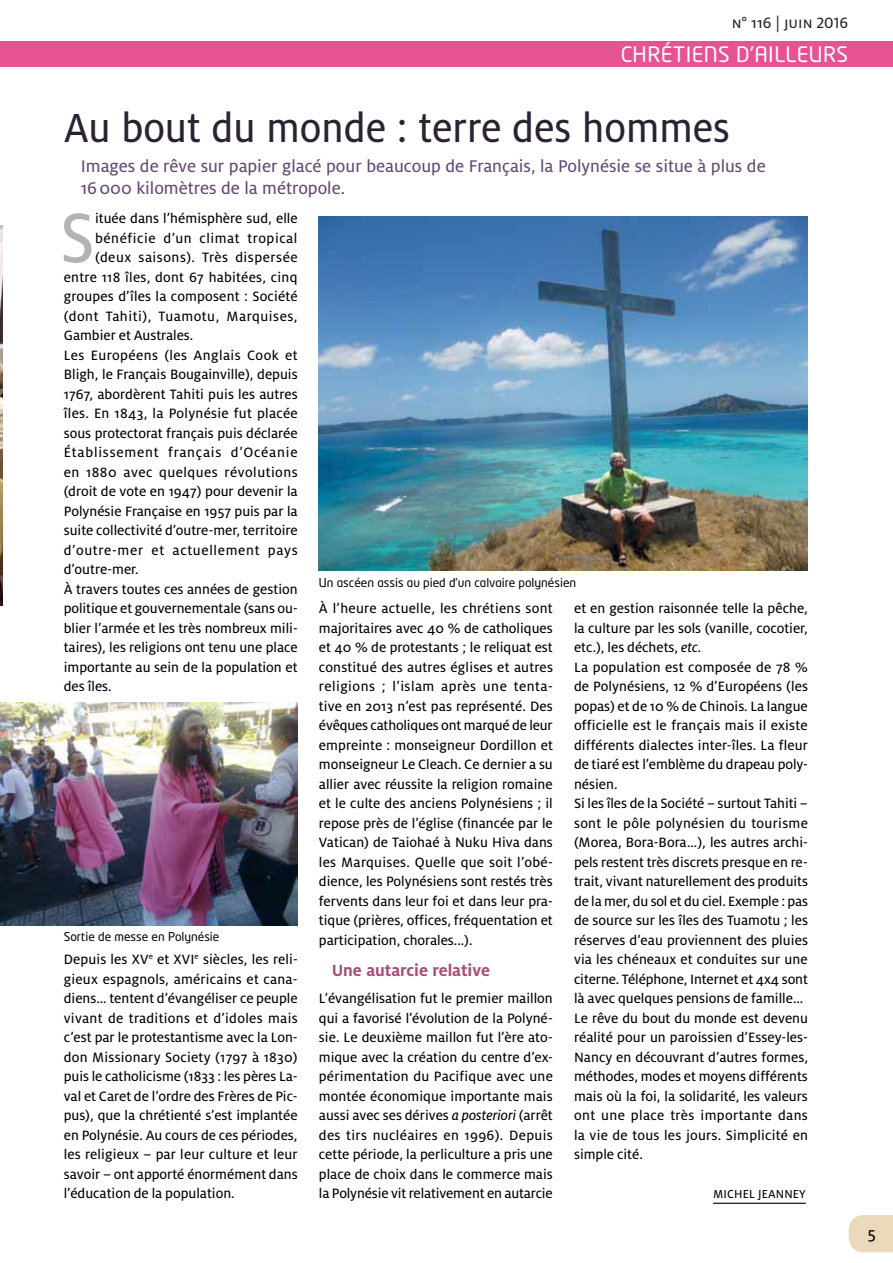
<style>
.page{position:relative;width:893px;height:1263px;background:#fff}
.page>*{position:absolute;margin:0;border:0;box-sizing:border-box;transform-origin:0 0}
.t1{font:77.7px "Milo OT Text";color:#b1b3b4;scale:.95 1}
.t2{font:45px "Milo OT Text";color:#2b2232;scale:.94 1}
.t3{font:21px "Neo Tech";letter-spacing:.02em;color:#fff}
.t4{font:18.75px/21.8px "Milo OT Text";color:#654974}
.t5{font:700 18px "Milo OT";color:#a74e76}
.t6{font:18px "Milo OT Text";color:#000}
.t7{font:16.5px "Milo OT Text";color:#2b2232}
.t8{font:15px/19.5px "Milo OT Text";color:#000;text-align:justify}
.t9{font:15px "Milo OT Text";letter-spacing:.035em;color:#000}
.t10{font:15px "Milo OT Text";letter-spacing:.03em;color:#000}
.t11{font:15px "Milo OT Text";letter-spacing:.02em;color:#000}
.t12{font:15px "Milo OT Text";letter-spacing:.055em;color:#000}
.t13{font:15px "Milo OT Text";letter-spacing:.045em;color:#000}
.t14{font:15px "Milo OT Text";letter-spacing:.04em;color:#000}
.t15{font:12.75px "Milo OT Text";letter-spacing:.01em;color:#000}
.t16{font:12px "Neo Tech";color:#000}
.s1{font-family:"Milo OT Text Ita"}
</style>
<div class="page">
<div style="left:849px;top:1215px;width:44px;height:37px;background:#ead9ba"></div>
<div style="left:0;top:41px;width:893px;height:25px;background:#e75294"></div>
<img style="left:0;top:225px;width:3px;height:381px">
<hr style="left:713px;top:1203px;width:93px;height:1px;background:#000">
<img style="left:319px;top:217px;width:489px;height:353px">
<img style="left:0;top:703px;width:298px;height:223px">
<p class="t7" style="left:732px;top:13px;width:118px">n° 116 | juin 2016</p>
<h3 class="t3" style="left:621px;top:41px;width:229px">CHRÉTIENS D’AILLEURS</h3>
<h2 class="t2" style="left:64px;top:103px;width:710px">Au bout du monde : terre des hommes</h2>
<p class="t4" style="left:81px;top:156px;width:686px">Images de rêve sur papier glacé pour beaucoup de Français, la Polynésie se situe à plus de<br>16000 kilomètres de la métropole.</p>
<h1 class="t1" style="left:60px;top:195px;width:39px">S</h1>
<p class="t8" style="left:95px;top:209px;width:204px">ituée dans l’hémisphère sud, elle</p>
<p class="t14" style="left:95px;top:230px;width:204px">bénéficie d’un climat tropical</p>
<p class="t9" style="left:95px;top:249px;width:204px">(deux saisons). Très dispersée</p>
<p class="t8" style="left:64px;top:267px;width:235px">entre 118 îles, dont 67 habitées, cinq</p>
<p class="t8" style="left:64px;top:287px;width:236px">groupes d’îles la composent : Société</p>
<p class="t9" style="left:64px;top:308px;width:235px">(dont Tahiti), Tuamotu, Marquises,</p>
<p class="t8" style="left:64px;top:326px;width:131px">Gambier et Australes.</p>
<p class="t10" style="left:64px;top:347px;width:235px">Les Européens (les Anglais Cook et</p>
<p class="t8" style="left:64px;top:365px;width:235px">Bligh, le Français Bougainville), depuis</p>
<p class="t8" style="left:64px;top:384px;width:236px">1767, abordèrent Tahiti puis les autres</p>
<p class="t11" style="left:64px;top:405px;width:235px">îles. En 1843, la Polynésie fut placée</p>
<p class="t8" style="left:64px;top:423px;width:235px">sous protectorat français puis déclarée</p>
<p class="t12" style="left:64px;top:444px;width:235px">Établissement français d’Océanie</p>
<p class="t10" style="left:64px;top:464px;width:235px">en 1880 avec quelques révolutions</p>
<p class="t8" style="left:64px;top:482px;width:235px">(droit de vote en 1947) pour devenir la</p>
<p class="t8" style="left:64px;top:501px;width:235px">Polynésie Française en 1957 puis par la</p>
<p class="t8" style="left:64px;top:521px;width:235px">suite collectivité d’outre-mer, territoire</p>
<p class="t13" style="left:64px;top:542px;width:235px">d’outre-mer et actuellement pays</p>
<p class="t8" style="left:64px;top:560px;width:76px">d’outre-mer.</p>
<p class="t8" style="left:64px;top:579px;width:235px">À travers toutes ces années de gestion</p>
<p class="t8" style="left:64px;top:599px;width:235px">politique et gouvernementale (sans ou-</p>
<p class="t8" style="left:64px;top:618px;width:235px">blier l’armée et les très nombreux mili-</p>
<p class="t8" style="left:64px;top:638px;width:235px">taires), les religions ont tenu une place</p>
<p class="t8" style="left:64px;top:657px;width:235px">importante au sein de la population et</p>
<p class="t8" style="left:64px;top:677px;width:49px">des îles.</p>
<p class="t16" style="left:319px;top:575px;width:259px">Un ascéen assis au pied d’un calvaire polynésien</p>
<p class="t8" style="left:319px;top:599px;width:236px">À l’heure actuelle, les chrétiens sont majoritaires avec 40 % de catholiques et 40 % de protestants ; le reliquat est constitué des autres églises et autres religions ; l’islam après une tenta&shy;tive en 2013 n’est pas représenté. Des évêques catholiques ont marqué de leur empreinte : monseigneur Dordillon et monseigneur Le Cleach. Ce dernier a su allier avec réussite la religion romaine et le culte des anciens Polynésiens ; il repose près de l’église (financée par le Vatican) de Taiohaé à Nuku Hiva dans les Marquises. Quelle que soit l’obé&shy;dience, les Polynésiens sont restés très fervents dans leur foi et dans leur pra&shy;tique (prières, offices, fréquentation et participation, chorales...).</p>
<p class="t5" style="left:332px;top:960px;width:160px">Une autarcie relative</p>
<p class="t8" style="left:319px;top:989px;width:235px">L’évangélisation fut le premier maillon qui a favorisé l’évolution de la Polyné&shy;sie. Le deuxième maillon fut l’ère ato&shy;mique avec la création du centre d’ex&shy;périmentation du Pacifique avec une montée économique importante mais aussi avec ses dérives <span class="s1">a posteriori</span> (arrêt des tirs nucléaires en 1996). Depuis cette période, la perliculture a pris une place de choix dans le commerce mais la Polynésie vit relativement en autarcie</p>
<p class="t8" style="left:574px;top:599px;width:236px;text-align:left">et en gestion raisonnée telle la pêche, la culture par les sols (vanille, cocotier, etc.), les déchets, <span class="s1">etc.<br></span>La population est composée de 78 % de Polynésiens, 12 % d’Européens (les popas) et de 10 % de Chinois. La langue officielle est le français mais il existe différents dialectes inter-îles. La fleur de tiaré est l’emblème du drapeau poly&shy;nésien.<br>Si les îles de la Société – surtout Tahiti – sont le pôle polynésien du tourisme (Morea, Bora-Bora...), les autres archi&shy;pels restent très discrets presque en re&shy;trait, vivant naturellement des produits de la mer, du sol et du ciel. Exemple : pas de source sur les îles des Tuamotu ; les réserves d’eau proviennent des pluies via les chéneaux et conduites sur une citerne. Téléphone, Internet et 4x4 sont là avec quelques pensions de famille...<br>Le rêve du bout du monde est devenu réalité pour un paroissien d’Essey-les-Nancy en découvrant d’autres formes, méthodes, modes et moyens différents mais où la foi, la solidarité, les valeurs ont une place très importante dans la vie de tous les jours. Simplicité en simple cité.</p>
<p class="t15" style="left:713px;top:1187px;width:94px">MICHEL JEANNEY</p>
<p class="t16" style="left:64px;top:929px;width:157px">Sortie de messe en Polynésie</p>
<p class="t8" style="left:64px;top:950px;width:235px">Depuis les XV<sup>e</sup> et XVI<sup>e</sup> siècles, les reli&shy;gieux espagnols, américains et cana&shy;diens... tentent d’évangéliser ce peuple vivant de traditions et d’idoles mais c’est par le protestantisme avec la Lon&shy;don Missionary Society (1797 à 1830) puis le catholicisme (1833 : les pères La&shy;val et Caret de l’ordre des Frères de Pic&shy;pus), que la chrétienté s’est implantée en Polynésie. Au cours de ces périodes, les religieux – par leur culture et leur savoir – ont apporté énormément dans l’éducation de la population.</p>
<p class="t6" style="left:868px;top:1223px;width:10px">5</p>
</div>
